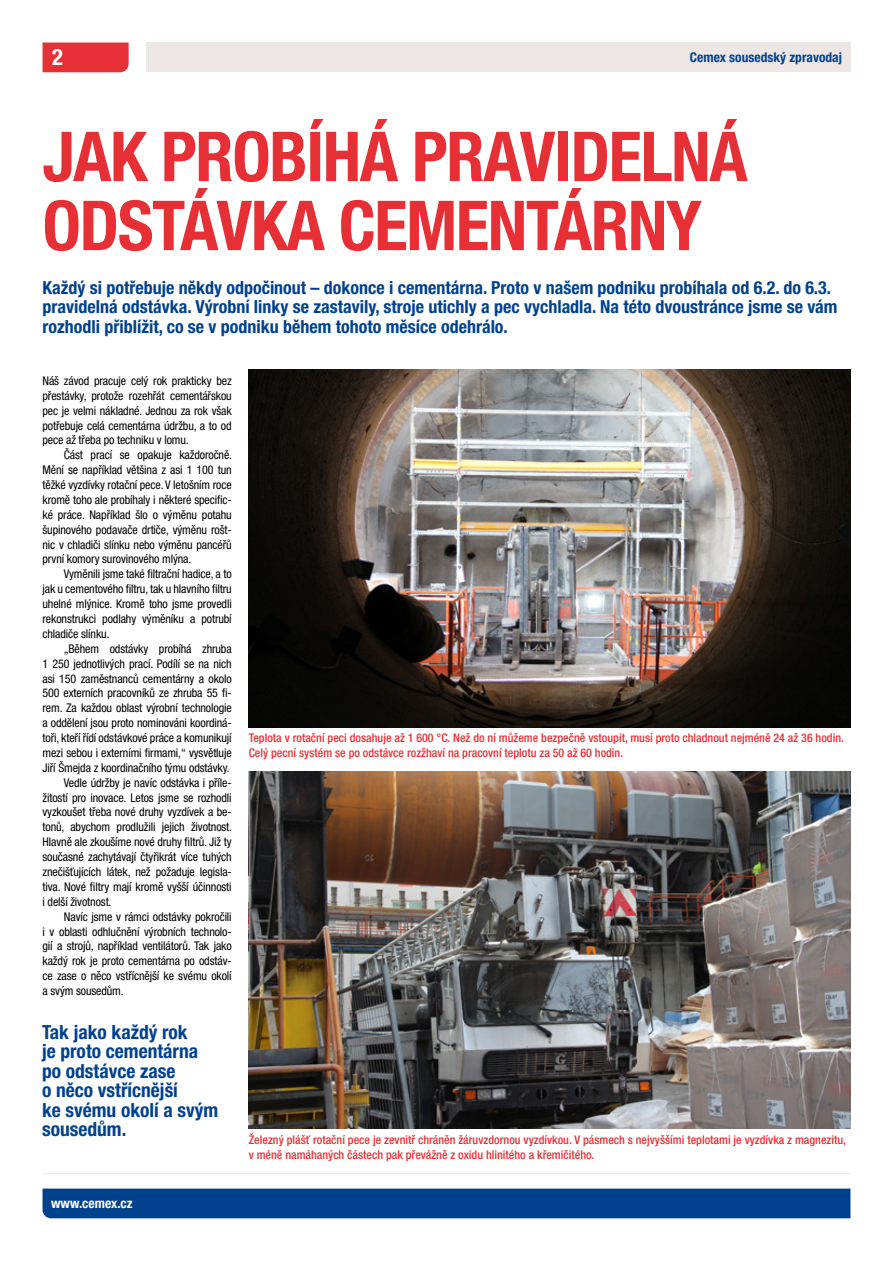
<style>
.page{position:relative;width:893px;height:1263px;background:#fff}
.page>*{position:absolute;margin:0;border:0;box-sizing:border-box;transform-origin:0 0}
.t1{font:700 condensed 69px/69px "Helvetica Neue LT Pro";letter-spacing:-.02em;color:#e73035}
.t2{font:700 condensed 22.5px "Helvetica Neue LT Pro";color:#fff}
.t3{font:700 condensed 19.5px/19.5px "Helvetica Neue LT Pro";color:#00418e}
.t4{font:700 condensed 18px/19.5px "Helvetica Neue LT Pro";color:#00418e}
.t5{font:700 condensed 13.5px "Helvetica Neue LT Pro";color:#00418e}
.t6{font:700 condensed 13.5px "Helvetica Neue LT Pro";color:#fff}
.t7{font:condensed 12px/14.9px "Helvetica Neue LT Pro";letter-spacing:-.01em;color:#000;text-align:justify}
.t8{font:500 condensed 12px/14.9px "Helvetica Neue LT Pro";color:#e73035}
</style>
<div class="page">
<hr style="left:43px;top:1173px;width:807px;height:1px;background:#ece7e5">
<div style="left:43px;top:1188px;width:807px;height:30px;background:#00418e"></div>
<div style="left:43px;top:43px;width:86px;height:29px;background:#e73035"></div>
<div style="left:146px;top:43px;width:704px;height:29px;background:#ece7e5"></div>
<img style="left:249px;top:370px;width:601px;height:357px">
<img style="left:249px;top:772px;width:601px;height:356px">
<p class="t2" style="left:52px;top:44px;width:12px">2</p>
<p class="t5" style="left:690px;top:49px;width:153px">Cemex sousedský zpravodaj</p>
<p class="t1" style="left:43px;top:121px;width:707px">JAK PROBÍHÁ PRAVIDELNÁ<br>ODSTÁVKA CEMENTÁRNY</p>
<p class="t4" style="left:43px;top:277px;width:796px">Každý si potřebuje někdy odpočinout – dokonce i cementárna. Proto v našem podniku probíhala od 6.2. do 6.3. pravidelná odstávka. Výrobní linky se zastavily, stroje utichly a pec vychladla. Na této dvoustránce jsme se vám rozhodli přiblížit, co se v podniku během tohoto měsíce odehrálo.</p>
<p class="t7" style="left:43px;top:373px;width:191px">Náš závod pracuje celý rok prakticky bez přestávky, protože rozehřát cementářskou pec je velmi nákladné. Jednou za rok však potřebuje celá cementárna údržbu, a to od pece až třeba po techniku v lomu.</p>
<p class="t7" style="left:43px;top:447px;width:191px;text-indent:21px">Část prací se opakuje každoročně.<br>Mění se například většina z asi 1 100 tun těžké vyzdívky rotační pece. V letošním roce kromě toho ale probíhaly i některé specific&shy;ké práce. Například šlo o výměnu potahu šupinového podavače drtiče, výměnu rošt&shy;nic v chladiči slínku nebo výměnu pancéřů první komory surovinového mlýna.</p>
<p class="t7" style="left:43px;top:567px;width:191px;text-indent:21px">Vyměnili jsme také filtrační hadice, a to jak u cementového filtru, tak u hlavního filtru uhelné mlýnice. Kromě toho jsme provedli rekonstrukci podlahy výměníku a potrubí chladiče slínku.</p>
<p class="t7" style="left:43px;top:641px;width:191px;text-indent:21px">„Během odstávky probíhá zhruba 1 250 jednotlivých prací. Podílí se na nich asi 150 zaměstnanců cementárny a okolo 500 externích pracovníků ze zhruba 55 fi&shy;rem. Za každou oblast výrobní technologie a oddělení jsou proto nominováni koordiná&shy;toři, kteří řídí odstávkové práce a komunikují mezi sebou i externími firmami,“ vysvětluje Jiří Šmejda z koordinačního týmu odstávky.</p>
<p class="t7" style="left:43px;top:775px;width:191px;text-indent:21px">Vedle údržby je navíc odstávka i příle&shy;žitostí pro inovace. Letos jsme se rozhodli vyzkoušet třeba nové druhy vyzdívek a be&shy;tonů, abychom prodlužili jejich životnost.<br>Hlavně ale zkoušíme nové druhy filtrů. Již ty současné zachytávají čtyřikrát více tuhých znečišťujících látek, než požaduje legisla&shy;tiva. Nové filtry mají kromě vyšší účinnosti i delší životnost.</p>
<p class="t7" style="left:43px;top:909px;width:191px;text-indent:21px">Navíc jsme v rámci odstávky pokročili i v oblasti odhlučnění výrobních technolo&shy;gií a strojů, například ventilátorů. Tak jako každý rok je proto cementárna po odstáv&shy;ce zase o něco vstřícnější ke svému okolí a svým sousedům.</p>
<p class="t3" style="left:42px;top:1022px;width:147px">Tak jako každý rok</p>
<p class="t3" style="left:42px;top:1041px;width:158px">je proto cementárna</p>
<p class="t3" style="left:42px;top:1061px;width:135px">po odstávce zase</p>
<p class="t3" style="left:42px;top:1080px;width:137px">o něco vstřícnější</p>
<p class="t3" style="left:42px;top:1100px;width:178px">ke svému okolí a svým sousedům.</p>
<p class="t6" style="left:51px;top:1195px;width:83px">www.cemex.cz</p>
<p class="t8" style="left:249px;top:730px;width:597px">Teplota v rotační peci dosahuje až 1 600 °C. Než do ní můžeme bezpečně vstoupit, musí proto chladnout nejméně 24 až 36 hodin.<br>Celý pecní systém se po odstávce rozžhaví na pracovní teplotu za 50 až 60 hodin.</p>
<p class="t8" style="left:249px;top:1132px;width:599px">Železný plášť rotační pece je zevnitř chráněn žáruvzdornou vyzdívkou. V pásmech s nejvyššími teplotami je vyzdívka z magnezitu, v méně namáhaných částech pak převážně z oxidu hlinitého a křemičitého.</p>
</div>
